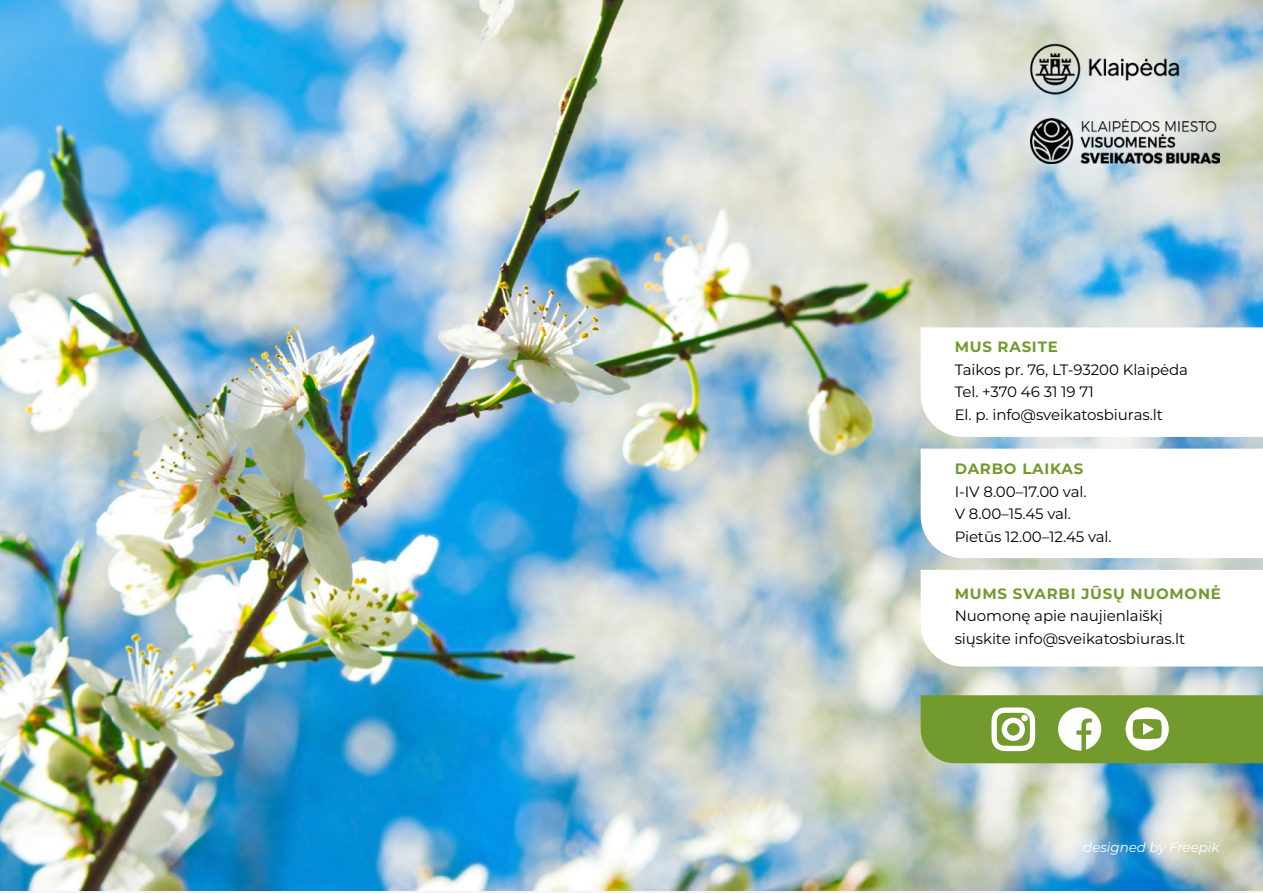
<style>
.page{position:relative;width:1263px;height:893px;background:#fff}
.page>*{position:absolute;margin:0;border:0;box-sizing:border-box;transform-origin:0 0}
.t1{font:15px/22.5px "Montserrat";letter-spacing:-.005em;color:#000}
.t2{font:700 15px "Montserrat";letter-spacing:.05em;color:#729a2d}
.t3{font:italic 13.5px "Montserrat";letter-spacing:-.005em;color:#fff}
</style>
<div class="page">
<img style="left:0;top:0;width:1263px;height:891px">
<svg style="left:921px;top:570px;width:342px;height:96px"></svg>
<svg style="left:921px;top:327px;width:342px;height:110px"></svg>
<svg style="left:921px;top:449px;width:342px;height:109px"></svg>
<svg style="left:921px;top:695px;width:342px;height:68px;background:#87a84c"></svg>
<div style="left:1021px;top:715px;width:7px;height:6px;border:2px solid #fff;border-radius:50%"></div>
<img style="left:1030px;top:118px;width:189px;height:45px">
<img style="left:1028px;top:43px;width:153px;height:53px">
<p class="t2" style="left:955px;top:336px;width:105px">MUS RASITE</p>
<p class="t1" style="left:955px;top:357px;width:235px">Taikos pr. 76, LT-93200 Klaipėda<br>Tel. +370 46 31 19 71<br>El. p. info@sveikatosbiuras.lt</p>
<p class="t2" style="left:955px;top:458px;width:130px">DARBO LAIKAS</p>
<p class="t1" style="left:955px;top:480px;width:159px">I-IV 8.00–17.00 val.<br>V 8.00–15.45 val.<br>Pietūs 12.00–12.45 val.</p>
<p class="t2" style="left:955px;top:582px;width:268px">MUMS SVARBI JŪSŲ NUOMONĖ</p>
<p class="t1" style="left:955px;top:604px;width:232px">Nuomonę apie naujienlaiškį siųskite info@sveikatosbiuras.lt</p>
<p class="t3" style="left:1083px;top:838px;width:138px">designed by Freepik</p>
</div>
